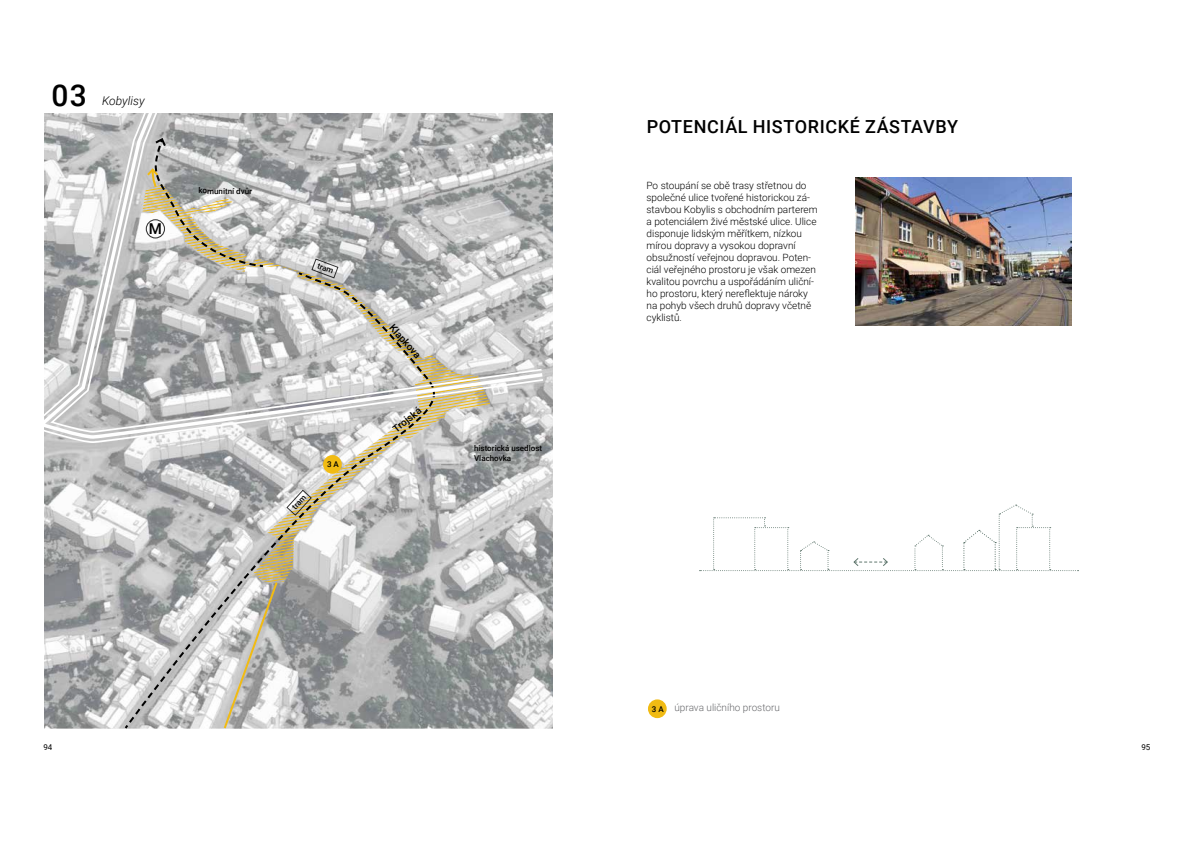
<style>
.page{position:relative;width:1191px;height:842px;background:#fff}
.page>*{position:absolute;margin:0;border:0;box-sizing:border-box;transform-origin:0 0}
.t1{font:500 30px "Roboto";color:#000}
.t2{font:500 18px "Roboto";letter-spacing:.035em;color:#000}
.t3{font:500 15px "Roboto";color:#000}
.t4{font:italic 300 12px "Roboto";color:#000}
.t5{font:500 10.1px "Roboto";color:#000}
.t6{font:300 10px/12px "Roboto";color:#000}
.t7{font:300 10px "Roboto";color:#67686b}
.t8{font:500 8px/9.6px "Roboto";color:#000}
.t9{font:8px "Roboto";color:#000}
</style>
<div class="page">
<img style="left:45px;top:113px;width:508px;height:615px">
<svg style="left:124px;top:444px;width:18px;height:285px"></svg>
<svg style="left:44px;top:113px;width:502px;height:327px"></svg>
<svg style="left:49px;top:113px;width:494px;height:320px;background:#c1c2c2"></svg>
<svg style="left:142px;top:136px;width:348px;height:593px;background:#bebdba"></svg>
<div style="left:323px;top:455px;width:19px;height:19px;background:#f1bb13;border-radius:50%"></div>
<svg style="left:699px;top:504px;width:379px;height:67px"></svg>
<img style="left:855px;top:178px;width:216px;height:148px">
<div style="left:648px;top:699px;width:18px;height:19px;background:#f1bb13;border-radius:50%"></div>
<h1 class="t1" style="left:52px;top:75px;width:37px">03</h1>
<p class="t4" style="left:102px;top:92px;width:44px">Kobylisy</p>
<h3 class="t3" style="left:149px;top:219px;width:15px">M</h3>
<p class="t8" style="left:199px;top:185px;width:55px;rotate:1deg">komunitní dvůr</p>
<p class="t8" style="left:319px;top:260px;width:18px;rotate:21deg">tram</p>
<p class="t8" style="left:290px;top:505px;width:18px;rotate:-48deg">tram</p>
<p class="t8" style="left:327px;top:459px;width:13px">3 A</p>
<p class="t5" style="left:397px;top:321px;width:43px;rotate:48deg">Klapkova</p>
<p class="t5" style="left:390px;top:424px;width:35px;rotate:-39deg">Trojská</p>
<p class="t8" style="left:474px;top:443px;width:70px">historická usedlost<br>Vlachovka</p>
<h2 class="t2" style="left:647px;top:114px;width:313px">POTENCIÁL HISTORICKÉ ZÁSTAVBY</h2>
<p class="t6" style="left:646px;top:179px;width:173px">Po stoupání se obě trasy střetnou do společné ulice tvořené historickou zá&shy;stavbou Kobylis s obchodním parterem a potenciálem živé městské ulice. Ulice disponuje lidským měřítkem, nízkou mírou dopravy a vysokou dopravní obsužností veřejnou dopravou. Poten&shy;ciál veřejného prostoru je však omezen kvalitou povrchu a uspořádáním uliční&shy;ho prostoru, který nereflektuje nároky na pohyb všech druhů dopravy včetně cyklistů.</p>
<p class="t8" style="left:652px;top:704px;width:13px">3 A</p>
<p class="t7" style="left:674px;top:700px;width:107px">úprava uličního prostoru</p>
<p class="t9" style="left:43px;top:742px;width:10px">94</p>
<p class="t9" style="left:1141px;top:742px;width:10px">95</p>
</div>
